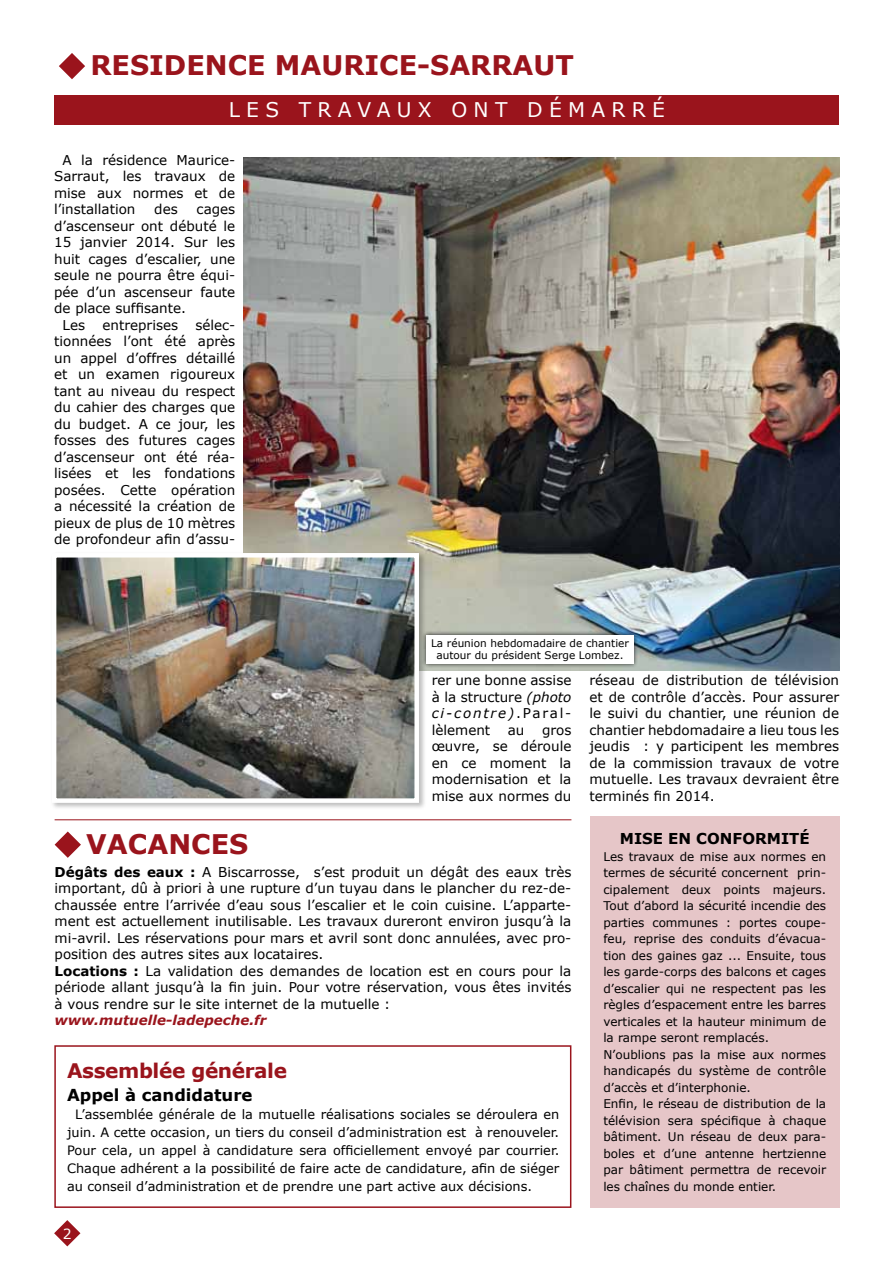
<style>
.page{position:relative;width:893px;height:1263px;background:#fff}
.page>*{position:absolute;margin:0;border:0;box-sizing:border-box;transform-origin:0 0}
.t1{font:700 27px "Verdana";color:#9a141c}
.t2{font:20.25px "Verdana";color:#fff}
.t3{font:700 20.1px "Verdana";letter-spacing:-.02em;color:#9a141c}
.t4{font:700 16.5px "Verdana";color:#000}
.t5{font:700 15px "Verdana";color:#000}
.t6{font:13.95px "Verdana";color:#fff}
.t7{font:13.5px/16.5px "Verdana";color:#000;text-align:justify}
.t8{font:italic 700 13.5px "Verdana";color:#9a141c}
.t9{font:12.9px/17.9px "Verdana";color:#000;text-align:justify}
.t10{font:12px/16.5px "Verdana";color:#000}
.t11{font:10.5px/12px "Verdana";color:#000;text-align:center}
.s1{font-style:italic}
.s2{font-weight:700}
</style>
<div class="page">
<svg style="left:54px;top:1220px;width:26px;height:26px"></svg>
<svg style="left:59px;top:53px;width:26px;height:26px"></svg>
<svg style="left:55px;top:831px;width:26px;height:27px"></svg>
<img style="left:244px;top:158px;width:595px;height:513px">
<div style="left:54px;top:95px;width:785px;height:29px;background:#9a141c"></div>
<div style="left:422px;top:630px;width:216px;height:38px;background:#000;opacity:.75"></div>
<div style="left:426px;top:635px;width:208px;height:29px;background:#fff"></div>
<div style="left:590px;top:817px;width:250px;height:391px;background:#e6c6c8"></div>
<div style="left:50px;top:551px;width:377px;height:259px;background:#000;opacity:.26"></div>
<img style="left:57px;top:558px;width:357px;height:240px">
<div style="left:52px;top:553px;width:367px;height:250px;border:4px solid #fff"></div>
<div style="left:54px;top:1045px;width:517px;height:163px;border:2px solid #9a141c"></div>
<hr style="left:55px;top:819px;width:516px;height:1px;background:#9a141c">
<h1 class="t1" style="left:90px;top:46px;width:485px">RESIDENCE MAURICE-SARRAUT</h1>
<h2 class="t2" style="left:229px;top:96px;width:34px">L es</h2>
<h2 class="t2" style="left:299px;top:96px;width:38px">t rava</h2>
<h2 class="t2" style="left:397px;top:96px;width:73px">u x on</h2>
<h2 class="t2" style="left:495px;top:96px;width:74px">t d émarré</h2>
<p class="t7" style="left:54px;top:151px;width:183px;text-indent:9px">A la résidence Maurice-Sarraut, les travaux de mise aux normes et de l’installation</p>
<p class="t7" style="left:154px;top:201px;width:25px">des</p>
<p class="t7" style="left:197px;top:201px;width:40px">cages</p>
<p class="t7" style="left:54px;top:217px;width:183px">d’ascenseur ont débuté le</p>
<p class="t7" style="left:54px;top:234px;width:183px">15 janvier 2014. Sur les</p>
<p class="t7" style="left:54px;top:250px;width:183px">huit cages d’escalier, une</p>
<p class="t7" style="left:54px;top:267px;width:183px">seule ne pourra être équi-</p>
<p class="t7" style="left:54px;top:283px;width:183px">pée d’un ascenseur faute</p>
<p class="t7" style="left:54px;top:300px;width:134px">de place suffisante.</p>
<p class="t7" style="left:63px;top:316px;width:24px">Les</p>
<p class="t7" style="left:102px;top:316px;width:77px">entreprises</p>
<p class="t7" style="left:54px;top:316px;width:183px;text-indent:141px">sélec&shy;tionnées l’ont été après un appel d’offres détaillé et un examen rigoureux tant au niveau du respect du cahier des charges que du budget. A ce jour, les fosses des futures cages d’ascenseur ont été réa&shy;lisées et les fondations posées. Cette opération a nécessité la création de pieux de plus de 10 mètres de profondeur afin d’assu-</p>
<p class="t11" style="left:431px;top:637px;width:199px">La réunion hebdomadaire de chantier autour du président Serge Lombez.</p>
<p class="t7" style="left:432px;top:672px;width:141px">rer une bonne assise à la structure <span class="s1">(photo ci-contre)</span>.Paral&shy;lèlement</p>
<p class="t7" style="left:432px;top:721px;width:141px;text-indent:110px">gros œuvre, se déroule en ce moment la modernisation et la mise aux normes du</p>
<p class="t7" style="left:508px;top:721px;width:18px">au</p>
<p class="t7" style="left:589px;top:672px;width:251px">réseau de distribution de télévision et de contrôle d’accès. Pour assurer le suivi du chantier, une réunion de chantier hebdomadaire a lieu tous les jeudis : y participent les membres de la commission travaux de votre mutuelle. Les travaux devraient être terminés fin 2014.</p>
<h1 class="t1" style="left:86px;top:824px;width:164px">VACANCES</h1>
<p class="t7" style="left:55px;top:863px;width:518px;text-align:left"><span class="s2">Dégâts des eaux :</span> A Biscarrosse, s’est produit un dégât des eaux très important, dû à priori à une rupture d’un tuyau dans le plancher du rez-de&shy;chaussée entre l’arrivée d’eau sous l’escalier et le coin cuisine. L’apparte&shy;ment est actuellement inutilisable. Les travaux dureront environ jusqu’à la mi-avril. Les réservations pour mars et avril sont donc annulées, avec pro&shy;position des autres sites aux locataires.<br><span class="s2">Locations :</span> La validation des demandes de location est en cours pour la période allant jusqu’à la fin juin. Pour votre réservation, vous êtes invités à vous rendre sur le site internet de la mutuelle :</p>
<p class="t8" style="left:55px;top:1010px;width:214px">www.mutuelle-ladepeche.fr</p>
<h3 class="t3" style="left:67px;top:1056px;width:221px">Assemblée générale</h3>
<p class="t4" style="left:67px;top:1083px;width:187px">Appel à candidature</p>
<p class="t9" style="left:67px;top:1105px;width:494px;text-indent:8px">L’assemblée générale de la mutuelle réalisations sociales se déroulera en juin. A cette occasion, un tiers du conseil d’administration est à renouveler.<br>Pour cela, un appel à candidature sera officiellement envoyé par courrier.<br>Chaque adhérent a la possibilité de faire acte de candidature, afin de siéger au conseil d’administration et de prendre une part active aux décisions.</p>
<p class="t6" style="left:63px;top:1224px;width:10px">2</p>
<p class="t5" style="left:620px;top:828px;width:25px">Mise</p>
<p class="t5" style="left:668px;top:828px;width:41px">en con</p>
<p class="t5" style="left:733px;top:828px;width:22px">formité</p>
<p class="t10" style="left:603px;top:848px;width:224px">Les travaux de mise aux normes en termes de sécurité concernent prin&shy;cipalement deux points majeurs.<br>Tout d’abord la sécurité incendie des parties communes : portes coupe&shy;feu, reprise des conduits d’évacua&shy;tion des gaines gaz ... Ensuite, tous les garde-corps des balcons et cages d’escalier qui ne respectent pas les règles d’espacement entre les barres verticales et la hauteur minimum de la rampe seront remplacés.<br>N’oublions pas la mise aux normes handicapés du système de contrôle d’accès et d’interphonie.<br>Enfin, le réseau de distribution de la télévision sera spécifique à chaque bâtiment. U n réseau de deux para&shy;boles et d’une antenne hertzienne par bâtiment permettra de recevoir les chaînes du monde entier.</p>
</div>
